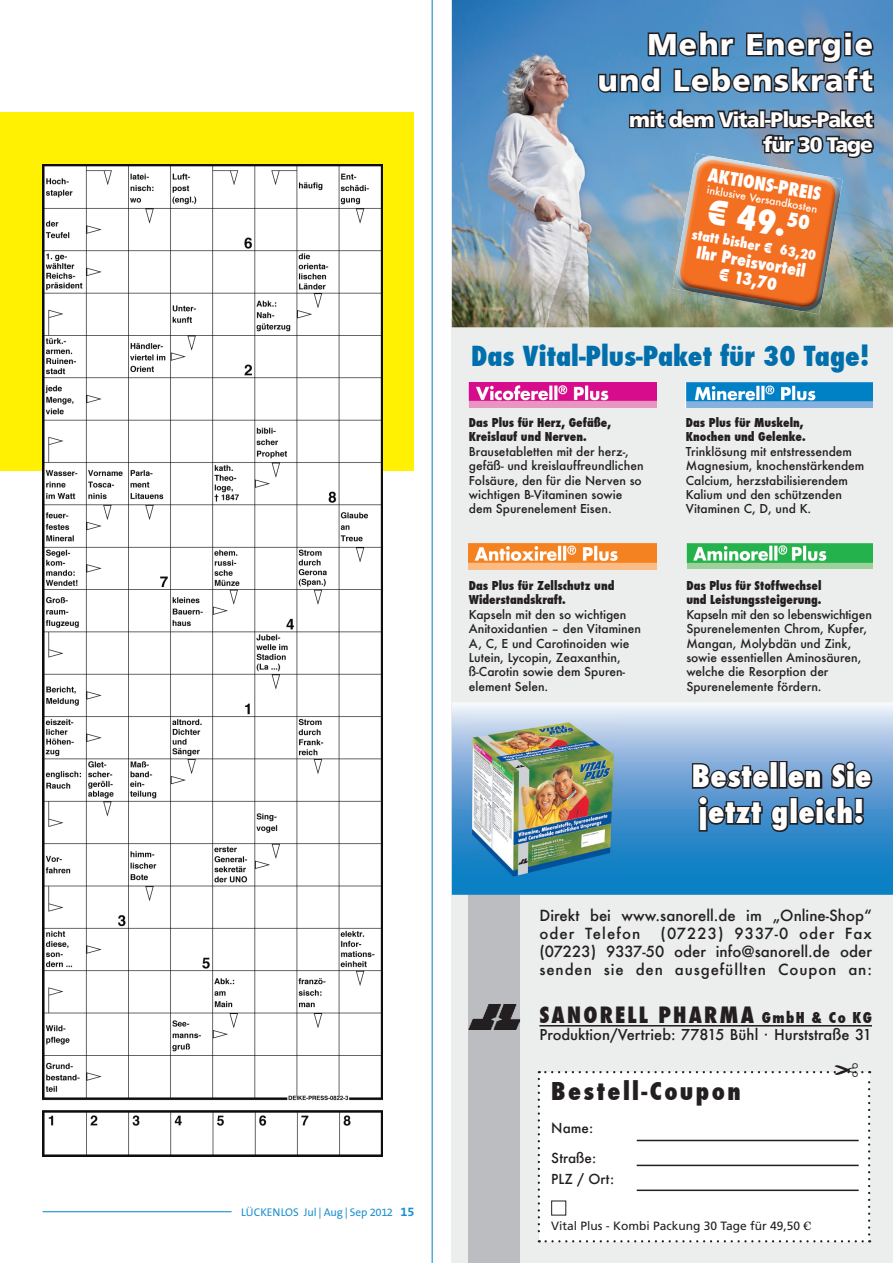
<style>
.page{position:relative;width:893px;height:1263px;background:#fff}
.page>*{position:absolute;margin:0;border:0;box-sizing:border-box;transform-origin:0 0}
.t1{font:800 condensed 33px "Futura";color:#fff}
.t2{font:900 30px/36px "Frutiger";letter-spacing:.05em;color:#fff;text-align:right}
.t3{font:800 condensed 30px/36px "Futura";letter-spacing:.02em;color:#fff}
.t4{font:800 condensed 27px "Futura";color:#006fab}
.t5{font:800 condensed 24px "Futura";letter-spacing:.1em;color:#231f20}
.t6{font:800 condensed 22.05px "Futura";letter-spacing:.1em;color:#231f20}
.t7{font:900 21px/25.2px "Frutiger";letter-spacing:-.05em;color:#fff;text-align:right}
.t8{font:800 condensed 18px "Futura";color:#fff}
.t9{font:800 condensed 16.5px/18px "Futura";color:#fff;text-align:center}
.t10{font:500 15px/18px "Futura";color:#231f20}
.t11{font:500 14.7px "Futura";color:#231f20}
.t12{font:500 13.5px "Futura";color:#231f20}
.t13{font:800 condensed 13.5px "Futura";color:#fff}
.t14{font:500 12px/14.4px "Futura";color:#231f20}
.t15{font:12px "Frutiger";color:#231f20}
.t16{font:11.25px "The Sans B5 Plain";letter-spacing:-.005em;color:#1d90d0}
.t17{font:500 10.5px "Futura";color:#fff}
.s1{font-family:"The Sans B7";font-weight:700;font-size:12.75px}
.s2{font-weight:800;font-stretch:condensed}
.s3{font-size:14.7px}
.s4{font-family:"Georgia"}
</style>
<div class="page">
<div style="left:0;top:112px;width:414px;height:359px;background:#fff101"></div>
<hr style="left:43px;top:1211px;width:189px;height:1px;background:#1d90d0">
<img style="left:43px;top:164px;width:340px;height:993px">
<div style="left:452px;top:319px;width:441px;height:944px;background:#eceded"></div>
<img style="left:452px;top:0;width:441px;height:327px">
<svg style="left:596px;top:19px;width:280px;height:75px;background:#446e92"></svg>
<svg style="left:627px;top:108px;width:249px;height:52px;background:#4f6a83"></svg>
<img style="left:672px;top:153px;width:171px;height:161px">
<img style="left:686px;top:544px;width:186px;height:25px">
<img style="left:468px;top:544px;width:188px;height:25px">
<img style="left:686px;top:382px;width:186px;height:25px">
<img style="left:469px;top:382px;width:188px;height:25px">
<div style="left:468px;top:883px;width:51px;height:380px;background:#bcbdc0"></div>
<svg style="left:452px;top:703px;width:441px;height:192px;background:#67a7d7"></svg>
<svg style="left:678px;top:760px;width:196px;height:74px;background:#466e93"></svg>
<img style="left:469px;top:718px;width:150px;height:161px">
<img style="left:519px;top:1005px;width:1px;height:24px">
<img style="left:468px;top:1004px;width:51px;height:26px">
<hr style="left:539px;top:1025px;width:333px;height:1px;background:#231f20">
<hr style="left:432px;top:0;width:1px;height:1263px;background:#1d90d0">
<div style="left:538px;top:1071px;width:332px;height:171px;background:#fff"></div>
<p class="t16" style="left:241px;top:1206px;width:175px">LÜCKENLOS Jul | Aug | Sep 2012 <span class="s1">15</span></p>
<p class="t2" style="left:598px;top:26px;width:277px">Mehr Energie und Lebenskraft</p>
<p class="t7" style="left:629px;top:107px;width:245px">mit dem Vital-Plus-Paket für 30 Tage</p>
<p class="t8" style="left:710px;top:162px;width:116px;rotate:10deg">AKTIONS-PREIS</p>
<p class="t1" style="left:712px;top:189px;width:104px;rotate:10deg">€ 49.<sup>50</sup></p>
<p class="t17" style="left:708px;top:182px;width:113px;rotate:10deg">inklusive Versandkosten</p>
<p class="t13" style="left:693px;top:225px;width:128px;rotate:10deg">statt bisher € 63,20</p>
<p class="t9" style="left:698px;top:243px;width:112px;rotate:10deg">Ihr Preisvorteil € 13,70</p>
<p class="t4" style="left:471px;top:337px;width:400px">Das Vital-Plus-Paket für 30 Tage!</p>
<p class="t14" style="left:469px;top:415px;width:176px"><span class="s2">Das Plus für Herz, Gefäße,<br>Kreislauf und Nerven.<br></span>Brausetabletten mit der herz-, gefäß- und kreislauffreundlichen<br>Folsäure, den für die Nerven so wichtigen B-Vitaminen sowie dem Spurenelement Eisen.</p>
<p class="t14" style="left:469px;top:578px;width:174px"><span class="s2">Das Plus für Zellschutz und<br>Widerstandskraft.<br></span>Kapseln mit den so wichtigen<br>Anitoxidantien – den Vitaminen<br>A, C, E und Carotinoiden wie<br>Lutein, Lycopin, Zeaxanthin, ß-Carotin sowie dem Spuren&shy;element Selen.</p>
<p class="t14" style="left:686px;top:415px;width:180px"><span class="s2">Das Plus für Muskeln,<br>Knochen und Gelenke.<br></span>Trinklösung mit entstressendem<br>Magnesium, knochenstärkendem<br>Calcium, herzstabilisierendem<br>Kalium und den schützenden<br>Vitaminen C, D, und K.</p>
<p class="t14" style="left:686px;top:578px;width:187px"><span class="s2">Das Plus für Stoffwechsel<br>und Leistungssteigerung.<br></span>Kapseln mit den so lebenswichtigen<br>Spurenelementen Chrom, Kupfer,<br>Mangan, Molybdän und Zink, sowie essentiellen Aminosäuren, welche die Resorption der<br>Spurenelemente fördern.</p>
<p class="t3" style="left:692px;top:758px;width:181px">Bestellen Sie jetzt gleich!</p>
<p class="t10" style="left:539px;top:906px;width:334px">Direkt bei www.sanorell.de im „Online-Shop“ oder Telefon</p>
<p class="t10" style="left:539px;top:924px;width:334px;text-align:justify;text-indent:121px">(07223) 9337-0 oder Fax (07223) 9337-50 oder info@sanorell.de oder senden sie den ausgefüllten Coupon an:</p>
<p class="t6" style="left:539px;top:999px;width:334px">SANORELL PHARMA <span class="s3">GmbH &amp; Co KG</span></p>
<p class="t11" style="left:539px;top:1025px;width:334px">Produktion/Vertrieb: 77815 Bühl · Hurststraße 31</p>
<p class="t5" style="left:551px;top:1075px;width:191px">Bestell-Coupon</p>
<p class="t12" style="left:551px;top:1119px;width:43px">Name:</p>
<p class="t12" style="left:551px;top:1170px;width:64px">PLZ / Ort:</p>
<p class="t15" style="left:551px;top:1219px;width:262px">Vital Plus - Kombi Packung 30 Tage für 49,50 <span class="s4">€</span></p>
<p class="t12" style="left:551px;top:1148px;width:46px">Straße:</p>
</div>
